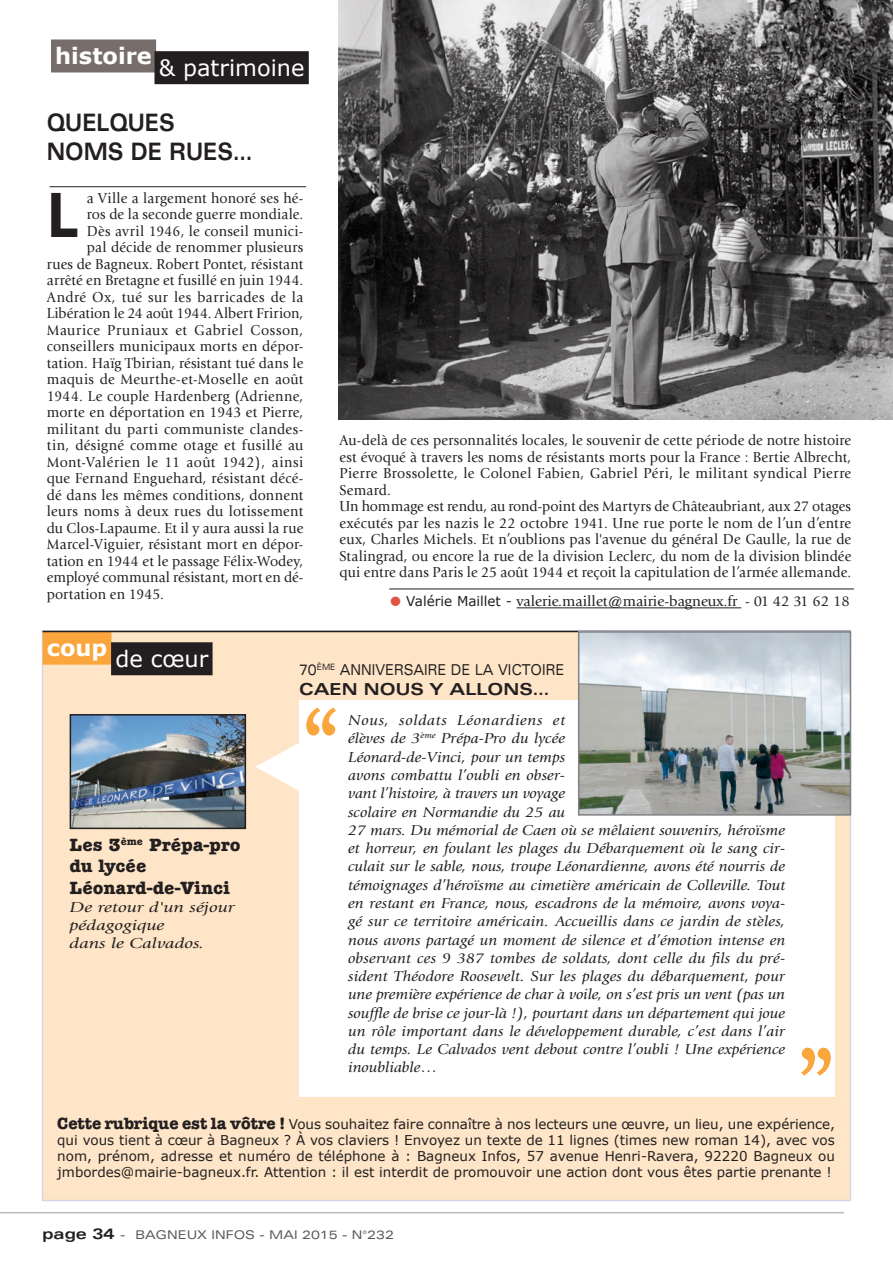
<style>
.page{position:relative;width:893px;height:1263px;background:#fff}
.page>*{position:absolute;margin:0;border:0;box-sizing:border-box;transform-origin:0 0}
.t1{font:300 93px "Accolade";color:#faa63d}
.t2{font:700 60px "Verdana";color:#231f20;scale:.83 1}
.t3{font:700 expanded 24px/28.8px "Univers";color:#231f20;scale:.8 1}
.t4{font:22.5px "Verdana";color:#fff}
.t5{font:700 22.5px "Verdana";color:#fff}
.t6{font:18px/21.6px "American Typewriter Bold Cond A";color:#231f20;scale:1.3 1}
.t7{font:700 expanded 16.5px "Univers";color:#231f20}
.t8{font:15px/16.5px "Giovanni";letter-spacing:.015em;color:#231f20;scale:.95 1}
.t9{font:italic 15px/18.3px "Giovanni";color:#231f20;scale:1.1 1}
.t10{font:15px "Giovanni";letter-spacing:-.005em;color:#231f20;scale:.95 1}
.t11{font:15px "Giovanni";letter-spacing:.015em;color:#231f20}
.t12{font:italic 15px/18px "Giovanni";color:#231f20;scale:1.3 1}
.t13{font:15px "Giovanni";letter-spacing:.035em;color:#231f20;scale:.95 1}
.t14{font:15px "Giovanni";letter-spacing:.045em;color:#231f20;scale:.95 1}
.t15{font:expanded 15px "Univers";color:#231f20;scale:.8 1}
.t16{font:13.5px/16.2px "Verdana";color:#231f20;text-align:justify}
.t17{font:expanded 12px "Univers";color:#57585a}
.s1{color:#df5543}
.s2{font-family:"Verdana";font-size:13.5px}
.s3{font-family:"American Typewriter";font-weight:700;font-size:16.5px}
.s4{font-weight:700;font-size:15px;color:#231f20}
</style>
<div class="page">
<hr style="left:0;top:1212px;width:844px;height:1px;background:#beb8b6">
<div style="left:42px;top:630px;width:809px;height:571px;background:#fee5c7;border:2px solid #dcd4e6"></div>
<div style="left:51px;top:39px;width:105px;height:33px;background:#776e6b"></div>
<div style="left:154px;top:51px;width:155px;height:33px;background:#231f20"></div>
<div style="left:43px;top:632px;width:68px;height:33px;background:#faa63d"></div>
<div style="left:111px;top:642px;width:102px;height:33px;background:#231f20"></div>
<img style="left:338px;top:0;width:555px;height:420px">
<hr style="left:43px;top:631px;width:807px;height:1px;background:#231f20">
<div style="left:299px;top:700px;width:536px;height:397px;background:#fff"></div>
<svg style="left:256px;top:743px;width:43px;height:48px"></svg>
<img style="left:73px;top:717px;width:170px;height:109px">
<div style="left:70px;top:714px;width:176px;height:115px;border:2px solid #231f20"></div>
<hr style="left:50px;top:186px;width:256px;height:1px;background:#231f20">
<hr style="left:389px;top:589px;width:465px;height:1px;background:#231f20">
<hr style="left:517px;top:607px;width:224px;height:1px;background:#231f20">
<img style="left:581px;top:634px;width:267px;height:179px">
<div style="left:578px;top:631px;width:273px;height:185px;border:2px solid #808285"></div>
<h3 class="t5" style="left:55px;top:41px;width:98px">histoire</h3>
<h3 class="t4" style="left:159px;top:53px;width:147px">&amp; patrimoine</h3>
<h3 class="t3" style="left:47px;top:108px;width:258px">QUELQUES<br>NOMS DE RUES…</h3>
<p class="t8" style="left:87px;top:190px;width:229px">a Ville a largement honoré ses hé-</p>
<p class="t8" style="left:87px;top:206px;width:229px">ros de la seconde guerre mondiale.</p>
<p class="t8" style="left:87px;top:223px;width:229px">Dès avril 1946, le conseil munici-</p>
<p class="t8" style="left:87px;top:239px;width:229px">pal décide de renommer plusieurs</p>
<p class="t8" style="left:47px;top:256px;width:271px">rues de Bagneux. Robert Pontet, résistant</p>
<p class="t8" style="left:47px;top:272px;width:271px">arrêté en Bretagne et fusillé en juin 1944.</p>
<p class="t13" style="left:47px;top:288px;width:272px">André Ox, tué sur les barricades de la</p>
<p class="t10" style="left:47px;top:305px;width:272px">Libération le 24 août 1944. Albert Fririon,</p>
<p class="t14" style="left:47px;top:321px;width:272px">Maurice Pruniaux et Gabriel Cosson,</p>
<p class="t8" style="left:47px;top:338px;width:272px">conseillers municipaux morts en dépor-</p>
<p class="t8" style="left:47px;top:355px;width:272px">tation. Haïg Tbirian, résistant tué dans le</p>
<p class="t8" style="left:47px;top:371px;width:272px">maquis de Meurthe-et-Moselle en août</p>
<p class="t8" style="left:47px;top:388px;width:272px">1944. Le couple Hardenberg (Adrienne,</p>
<p class="t8" style="left:47px;top:404px;width:272px">morte en déportation en 1943 et Pierre,</p>
<p class="t8" style="left:47px;top:421px;width:272px">militant du parti communiste clandes-</p>
<p class="t8" style="left:47px;top:437px;width:272px">tin, désigné comme otage et fusillé au</p>
<p class="t8" style="left:47px;top:454px;width:271px">Mont-Valérien le 11 août 1942), ainsi</p>
<p class="t8" style="left:47px;top:470px;width:272px">que Fernand Enguehard, résistant décé-</p>
<p class="t8" style="left:47px;top:487px;width:272px">dé dans les mêmes conditions, donnent</p>
<p class="t8" style="left:47px;top:503px;width:272px">leurs noms à deux rues du lotissement</p>
<p class="t8" style="left:47px;top:520px;width:272px">du Clos-Lapaume. Et il y aura aussi la rue</p>
<p class="t8" style="left:47px;top:536px;width:272px">Marcel-Viguier, résistant mort en dépor-</p>
<p class="t8" style="left:47px;top:553px;width:272px">tation en 1944 et le passage Félix-Wodey,</p>
<p class="t10" style="left:47px;top:569px;width:272px">employé communal résistant, mort en dé-</p>
<p class="t8" style="left:47px;top:586px;width:125px">portation en 1945.</p>
<h2 class="t2" style="left:47px;top:176px;width:40px">L</h2>
<p class="t8" style="left:339px;top:432px;width:540px">Au-delà de ces personnalités locales, le souvenir de cette période de notre histoire est évoqué à travers les noms de résistants morts pour la France : Bertie Albrecht, Pierre Brossolette, le Colonel Fabien, Gabriel Péri, le militant syndical Pierre Semard.<br>Un hommage est rendu, au rond-point des Martyrs de Châteaubriant, aux 27 otages exécutés par les nazis le 22 octobre 1941. Une rue porte le nom de l’un d’entre eux, Charles Michels. Et n’oublions pas l'avenue du général De Gaulle, la rue de Stalingrad, ou encore la rue de la division Leclerc, du nom de la division blindée qui entre dans Paris le 25 août 1944 et reçoit la capitulation de l’armée allemande.</p>
<p class="t11" style="left:389px;top:593px;width:462px"><span class="s1">●</span> <span class="s2">Valérie Maillet -</span> valerie.maillet@mairie-bagneux.fr - 01 42 31 62 18</p>
<h3 class="t5" style="left:47px;top:633px;width:62px">coup</h3>
<h3 class="t4" style="left:115px;top:644px;width:94px">de cœur</h3>
<p class="t6" style="left:70px;top:834px;width:133px">Les 3<sup>ème</sup> Prépa-pro du lycée<br>Léonard-de-Vinci</p>
<p class="t12" style="left:70px;top:898px;width:128px">De retour d'un séjour pédagogique<br>dans le Calvados.</p>
<p class="t15" style="left:299px;top:661px;width:333px">70<sup>ÈME</sup> ANNIVERSAIRE DE LA VICTOIRE</p>
<p class="t7" style="left:299px;top:680px;width:252px">CAEN NOUS Y ALLONS…</p>
<p class="t9" style="left:348px;top:711px;width:399px">Nous, soldats Léonardiens et<br>élèves de 3<sup>ème</sup> Prépa-Pro du lycée<br>Léonard-de-Vinci, pour un temps<br>avons combattu l’oubli en obser-<br>vant l’histoire, à travers un voyage<br>scolaire en Normandie du 25 au<br>27 mars. Du mémorial de Caen où se mêlaient souvenirs, héroïsme et horreur, en foulant les plages du Débarquement où le sang cir&shy;culait sur le sable, nous, troupe Léonardienne, avons été nourris de témoignages d’héroïsme au cimetière américain de Colleville. Tout en restant en France, nous, escadrons de la mémoire, avons voya&shy;gé sur ce territoire américain. Accueillis dans ce jardin de stèles, nous avons partagé un moment de silence et d’émotion intense en observant ces 9 387 tombes de soldats, dont celle du fils du pré&shy;sident Théodore Roosevelt. Sur les plages du débarquement, pour une première expérience de char à voile, on s’est pris un vent (pas un souffle de brise ce jour-là !), pourtant dans un département qui joue un rôle important dans le développement durable, c’est dans l’air du temps. Le Calvados vent debout contre l’oubli ! Une expérience inoubliable…</p>
<h1 class="t1" style="left:339px;top:754px;width:39px;rotate:-180deg">''</h1>
<h1 class="t1" style="left:798px;top:1029px;width:39px">''</h1>
<p class="t16" style="left:57px;top:1116px;width:779px"><span class="s3">Cette rubrique est la vôtre !</span> Vous souhaitez faire connaître à nos lecteurs une œuvre, un lieu, une expérience, qui vous tient à cœur à Bagneux ? À vos claviers ! Envoyez un texte de 11 lignes (times new roman 14), avec vos nom, prénom, adresse et numéro de téléphone à : Bagneux Infos, 57 avenue Henri-Ravera, 92220 Bagneux ou jmbordes@mairie-bagneux.fr. Attention : il est interdit de promouvoir une action dont vous êtes partie prenante !</p>
<p class="t17" style="left:43px;top:1227px;width:353px"><span class="s4">page 34</span> - BAGNEUX INFOS - MAI 2015 - N°232</p>
</div>
